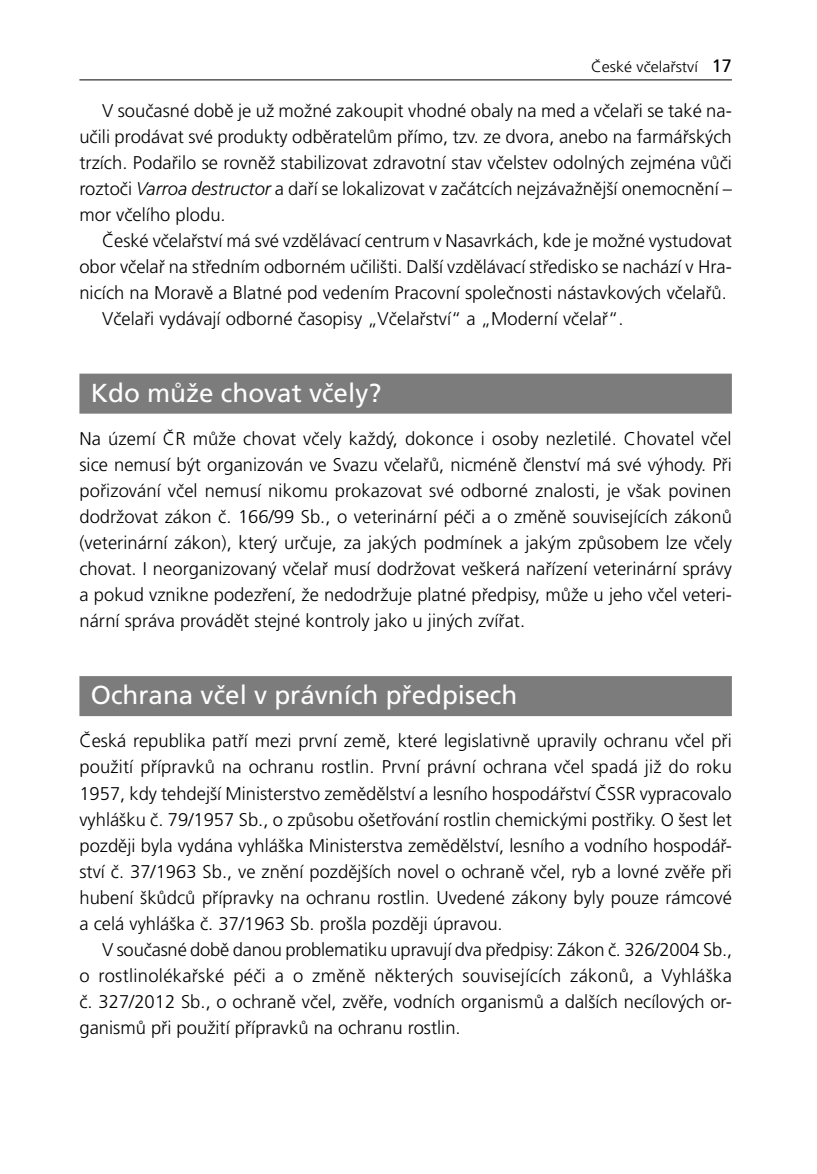
<style>
.page{position:relative;width:817px;height:1174px;background:#fff}
.page>*{position:absolute;margin:0;border:0;box-sizing:border-box;transform-origin:0 0}
.t1{font:26px "Frutiger CE";color:#fff}
.t2{font:300 18.4px/26px "Frutiger CE";color:#000;text-align:justify}
.t3{font:300 15.2px "Frutiger CE";color:#000;scale:1.05 1}
.s1{font-weight:400;font-size:18px}
.s2{font-style:italic}
</style>
<div class="page">
<hr style="left:79px;top:79px;width:652px;height:1px;background:#000">
<div style="left:79px;top:373px;width:652px;height:40px;background:#7c7c7c"></div>
<div style="left:79px;top:676px;width:652px;height:40px;background:#7c7c7c"></div>
<p class="t3" style="left:591px;top:58px;width:135px">České včelařství <span class="s1">17</span></p>
<p class="t2" style="left:79px;top:97px;width:654px;text-indent:23px">V současné době je už možné zakoupit vhodné obaly na med a včelaři se také na&shy;učili prodávat své produkty odběratelům přímo, tzv. ze dvora, anebo na farmářských trzích. Podařilo se rovněž stabilizovat zdravotní stav včelstev odolných zejména vůči roztoči <span class="s2">Varroa destructor</span> a daří se lokalizovat v začátcích nejzávažnější onemocnění – mor včelího plodu.</p>
<p class="t2" style="left:102px;top:227px;width:631px">České včelařství má své vzdělávací centrum v Nasavrkách, kde je možné vystudovat</p>
<p class="t2" style="left:79px;top:253px;width:653px">obor včelař na středním odborném učilišti. Další vzdělávací středisko se nachází v Hra-</p>
<p class="t2" style="left:79px;top:279px;width:649px">nicích na Moravě a Blatné pod vedením Pracovní společnosti nástavkových včelařů.</p>
<p class="t2" style="left:102px;top:305px;width:522px">Včelaři vydávají odborné časopisy „Včelařství“ a „Moderní včelař“.</p>
<h1 class="t1" style="left:91px;top:378px;width:292px">Kdo může chovat včely?</h1>
<p class="t2" style="left:79px;top:425px;width:654px">Na území ČR může chovat včely každý, dokonce i osoby nezletilé. Chovatel včel sice nemusí být organizován ve Svazu včelařů, nicméně členství má své výhody. Při pořizování včel nemusí nikomu prokazovat své odborné znalosti, je však povinen dodržovat zákon č. 166/99 Sb., o veterinární péči a o změně souvisejících zákonů (veterinární zákon), který určuje, za jakých podmínek a jakým způsobem lze včely chovat. I neorganizovaný včelař musí dodržovat veškerá nařízení veterinární správy a pokud vznikne podezření, že nedodržuje platné předpisy, může u jeho včel veteri&shy;nární správa provádět stejné kontroly jako u jiných zvířat.</p>
<h1 class="t1" style="left:91px;top:680px;width:428px">Ochrana včel v právních předpisech</h1>
<p class="t2" style="left:79px;top:728px;width:653px">Česká republika patří mezi první země, které legislativně upravily ochranu včel při použití přípravků na ochranu rostlin. První právní ochrana včel spadá již do roku 1957, kdy tehdejší Ministerstvo zemědělství a lesního hospodářství ČSSR vypracovalo vyhlášku č. 79/1957 Sb., o způsobu ošetřování rostlin chemickými postřiky. O šest let později byla vydána vyhláška Ministerstva zemědělství, lesního a vodního hospodář&shy;ství č. 37/1963 Sb., ve znění pozdějších novel o ochraně včel, ryb a lovné zvěře při hubení škůdců přípravky na ochranu rostlin. Uvedené zákony byly pouze rámcové a celá vyhláška č. 37/1963 Sb. prošla později úpravou.</p>
<p class="t2" style="left:79px;top:936px;width:654px;text-indent:23px">V současné době danou problematiku upravují dva předpisy: Zákon č. 326/2004 Sb., o rostlinolékařské péči a o změně některých souvisejících zákonů, a Vyhláška č. 327/2012 Sb., o ochraně včel, zvěře, vodních organismů a dalších necílových or&shy;ganismů při použití přípravků na ochranu rostlin.</p>
</div>
